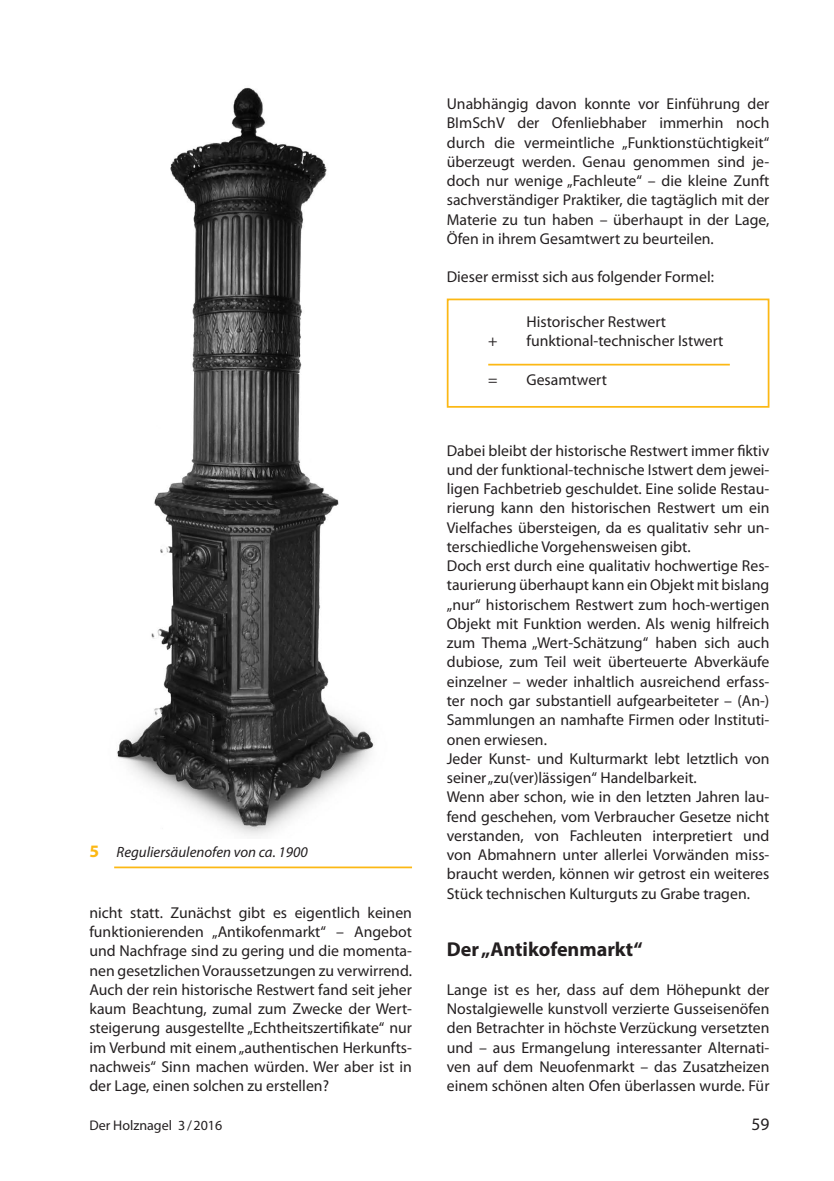
<style>
.page{position:relative;width:834px;height:1181px;background:#fff}
.page>*{position:absolute;margin:0;border:0;box-sizing:border-box;transform-origin:0 0}
.t1{font:700 20.12px "Myriad Pro";color:#231f20}
.t2{font:17.5px "Myriad Pro";color:#231f20}
.t3{font:15.75px/19.2px "Myriad Pro";color:#231f20;text-align:justify}
.t4{font:italic 14.88px "Myriad Pro";color:#231f20}
.t5{font:14px "Myriad Pro";color:#231f20}
.s1{font-weight:700;font-style:normal;font-size:17.5px;color:#fcb814}
</style>
<div class="page">
<hr style="left:488px;top:364px;width:241px;height:1px;background:#fcb814">
<div style="left:446px;top:298px;width:323px;height:110px;border:2px solid #fcb814"></div>
<img style="left:117px;top:87px;width:258px;height:749px">
<hr style="left:114px;top:866px;width:298px;height:2px;background:#fcb814">
<p class="t3" style="left:446px;top:94px;width:324px">Unabhängig davon konnte vor Einführung der BImSchV der Ofenliebhaber immerhin noch durch die vermeintliche „Funktionstüchtigkeit“ überzeugt werden. Genau genommen sind je&shy;doch nur wenige „Fachleute“ – die kleine Zunft sachverständiger Praktiker, die tagtäglich mit der Materie zu tun haben – überhaupt in der Lage, Öfen in ihrem Gesamtwert zu beurteilen.</p>
<p class="t3" style="left:446px;top:267px;width:269px">Dieser ermisst sich aus folgender Formel:</p>
<p class="t3" style="left:526px;top:312px;width:141px">Historischer Restwert</p>
<p class="t4" style="left:89px;top:842px;width:220px"><span class="s1">5</span> Reguliersäulenofen von ca. 1900</p>
<p class="t3" style="left:89px;top:902px;width:324px">nicht statt. Zunächst gibt es eigentlich keinen funktionierenden „Antikofenmarkt“ – Angebot und Nachfrage sind zu gering und die momenta&shy;nen gesetzlichen Voraussetzungen zu verwirrend.<br>Auch der rein historische Restwert fand seit jeher kaum Beachtung, zumal zum Zwecke der Wert&shy;steigerung ausgestellte „Echtheitszertifikate“ nur im Verbund mit einem „authentischen Herkunfts&shy;nachweis“ Sinn machen würden. Wer aber ist in der Lage, einen solchen zu erstellen?</p>
<p class="t3" style="left:488px;top:331px;width:11px">+</p>
<p class="t3" style="left:526px;top:331px;width:198px">funktional-technischer Istwert</p>
<p class="t3" style="left:488px;top:370px;width:11px">=</p>
<p class="t3" style="left:526px;top:370px;width:82px">Gesamtwert</p>
<p class="t3" style="left:446px;top:440px;width:324px;text-align:left">Dabei bleibt der historische Restwert immer fiktiv und der funktional-technische Istwert dem jewei&shy;ligen Fachbetrieb geschuldet. Eine solide Restau&shy;rierung kann den historischen Restwert um ein Vielfaches übersteigen, da es qualitativ sehr un&shy;terschiedliche Vorgehensweisen gibt.<br>Doch erst durch eine qualitativ hochwertige Res&shy;taurierung überhaupt kann ein Objekt mit bislang „nur“ historischem Restwert zum hoch-wertigen Objekt mit Funktion werden. Als wenig hilfreich zum Thema „Wert-Schätzung“ haben sich auch dubiose, zum Teil weit überteuerte Abverkäufe einzelner – weder inhaltlich ausreichend erfass&shy;ter noch gar substantiell aufgearbeiteter – (An-)<br>Sammlungen an namhafte Firmen oder Instituti&shy;onen erwiesen.<br>Jeder Kunst- und Kulturmarkt lebt letztlich von seiner „zu(ver)lässigen“ Handelbarkeit.<br>Wenn aber schon, wie in den letzten Jahren lau&shy;fend geschehen, vom Verbraucher Gesetze nicht verstanden, von Fachleuten interpretiert und von Abmahnern unter allerlei Vorwänden miss&shy;braucht werden, können wir getrost ein weiteres Stück technischen Kulturguts zu Grabe tragen.</p>
<p class="t1" style="left:446px;top:936px;width:197px">Der „Antikofenmarkt“</p>
<p class="t3" style="left:446px;top:979px;width:324px">Lange ist es her, dass auf dem Höhepunkt der Nostalgiewelle kunstvoll verzierte Gusseisenöfen den Betrachter in höchste Verzückung versetzten und – aus Ermangelung interessanter Alternati&shy;ven auf dem Neuofenmarkt – das Zusatzheizen einem schönen alten Ofen überlassen wurde. Für</p>
<p class="t5" style="left:89px;top:1116px;width:134px">Der Holznagel 3/2016</p>
<p class="t2" style="left:751px;top:1113px;width:19px">59</p>
</div>
